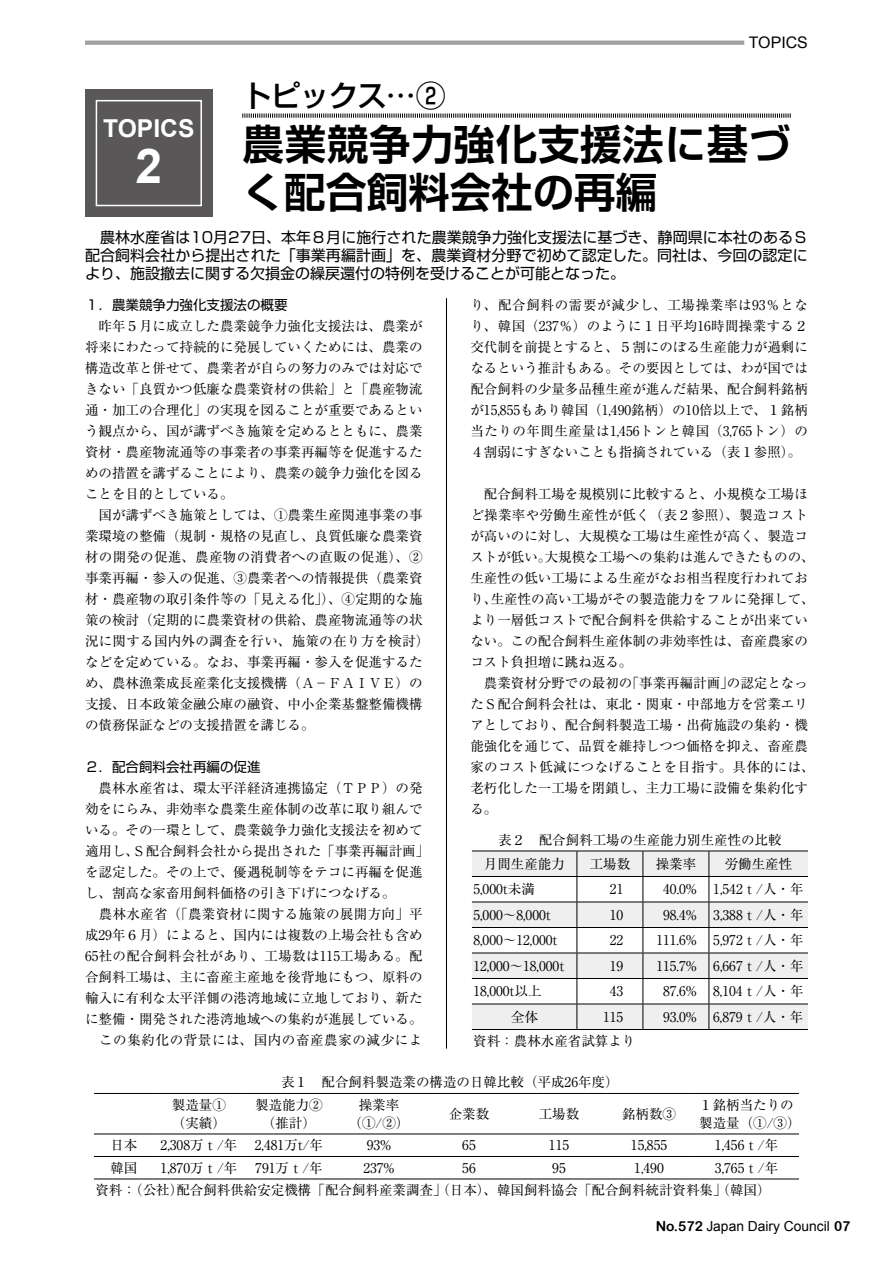
<style>
.page{position:relative;width:893px;height:1263px;background:#fff}
.page>*{position:absolute;margin:0;border:0;box-sizing:border-box;transform-origin:0 0}
.t1{font:700 48px "Arial";color:#fff}
.t2{font:700 41.4px/48px "Shin Go Pro De";letter-spacing:.02em;color:#000}
.t3{font:500 30px "Shin Go Pro";letter-spacing:-.04em;color:#000}
.t4{font:700 24.6px "Arial";color:#fff}
.t5{font:15.9px "Arial";color:#000}
.t6{font:15px/18px "Shin Go Pro";color:#000;text-align:justify}
.t7{font:13.8px "Arial";color:#000}
.t8{font:13.5px/21px "Ryumin Pr 6";color:#000}
.t9{font:13.5px "Shin Go Pro";color:#000}
.s1{font-family:"Arial Rounded MT Bold"}
</style>
<div class="page">
<div style="left:85px;top:89px;width:128px;height:128px;background:#595757"></div>
<div style="left:96px;top:100px;width:106px;height:106px;border:2px solid #fff"></div>
<svg style="left:242px;top:113px;width:549px;height:5px"></svg>
<svg style="left:85px;top:41px;width:659px;height:4px;fill:#9fa0a0"></svg>
<hr style="left:446px;top:298px;width:1px;height:751px;background:#000">
<hr style="left:94px;top:1093px;width:60px;height:1px;background:#000">
<hr style="left:154px;top:1093px;width:90px;height:1px;background:#000">
<hr style="left:244px;top:1093px;width:90px;height:1px;background:#000">
<hr style="left:334px;top:1093px;width:90px;height:1px;background:#000">
<hr style="left:424px;top:1093px;width:90px;height:1px;background:#000">
<hr style="left:514px;top:1093px;width:90px;height:1px;background:#000">
<hr style="left:604px;top:1093px;width:90px;height:1px;background:#000">
<hr style="left:694px;top:1093px;width:105px;height:1px;background:#000">
<hr style="left:94px;top:1133px;width:60px;height:1px;background:#000">
<hr style="left:154px;top:1133px;width:90px;height:1px;background:#000">
<hr style="left:244px;top:1133px;width:90px;height:1px;background:#000">
<hr style="left:334px;top:1133px;width:90px;height:1px;background:#000">
<hr style="left:424px;top:1133px;width:90px;height:1px;background:#000">
<hr style="left:514px;top:1133px;width:90px;height:1px;background:#000">
<hr style="left:604px;top:1133px;width:90px;height:1px;background:#000">
<hr style="left:694px;top:1133px;width:105px;height:1px;background:#000">
<hr style="left:94px;top:1156px;width:60px;height:1px;background:#000">
<hr style="left:154px;top:1156px;width:90px;height:1px;background:#000">
<hr style="left:244px;top:1156px;width:90px;height:1px;background:#000">
<hr style="left:334px;top:1156px;width:90px;height:1px;background:#000">
<hr style="left:424px;top:1156px;width:90px;height:1px;background:#000">
<hr style="left:514px;top:1156px;width:90px;height:1px;background:#000">
<hr style="left:604px;top:1156px;width:90px;height:1px;background:#000">
<hr style="left:694px;top:1156px;width:105px;height:1px;background:#000">
<hr style="left:94px;top:1178px;width:60px;height:1px;background:#000">
<hr style="left:154px;top:1178px;width:90px;height:1px;background:#000">
<hr style="left:244px;top:1178px;width:90px;height:1px;background:#000">
<hr style="left:334px;top:1178px;width:90px;height:1px;background:#000">
<hr style="left:424px;top:1178px;width:90px;height:1px;background:#000">
<hr style="left:514px;top:1178px;width:90px;height:1px;background:#000">
<hr style="left:604px;top:1178px;width:90px;height:1px;background:#000">
<hr style="left:694px;top:1178px;width:105px;height:1px;background:#000">
<svg style="left:472px;top:851px;width:336px;height:178px"></svg>
<hr style="left:472px;top:1029px;width:105px;height:1px;background:#000">
<hr style="left:577px;top:1029px;width:66px;height:1px;background:#000">
<hr style="left:643px;top:1029px;width:66px;height:1px;background:#000">
<hr style="left:709px;top:1029px;width:99px;height:1px;background:#000">
<h3 class="t3" style="left:242px;top:71px;width:205px">トピックス…②</h3>
<p class="t5" style="left:749px;top:32px;width:61px">TOPICS</p>
<h3 class="t4" style="left:103px;top:112px;width:93px">TOPICS</h3>
<h2 class="t2" style="left:243px;top:115px;width:549px">農業競争力強化支援法に基づく配合飼料会社の再編</h2>
<p class="t6" style="left:85px;top:227px;width:725px">　農林水産省は10月27日、本年８月に施行された農業競争力強化支援法に基づき、静岡県に本社のあるＳ配合飼料会社から提出された「事業再編計画」を、農業資材分野で初めて認定した。同社は、今回の認定により、施設撤去に関する欠損金の繰戻還付の特例を受けることが可能となった。</p>
<p class="t9" style="left:85px;top:294px;width:204px">１．農業競争力強化支援法の概要</p>
<p class="t8" style="left:85px;top:315px;width:346px">　昨年５月に成立した農業競争力強化支援法は、農業が将来にわたって持続的に発展していくためには、農業の構造改革と併せて、農業者が自らの努力のみでは対応できない「良質かつ低廉な農業資材の供給」と「農産物流通・加工の合理化」の実現を図ることが重要であるという観点から、国が講ずべき施策を定めるとともに、農業資材・農産物流通等の事業者の事業再編等を促進するための措置を講ずることにより、農業の競争力強化を図ることを目的としている。<br>　国が講ずべき施策としては、①農業生産関連事業の事業環境の整備（規制・規格の見直し、良質低廉な農業資材の開発の促進、農産物の消費者への直販の促進）、②事業再編・参入の促進、③農業者への情報提供（農業資材・農産物の取引条件等の「見える化」）、④定期的な施策の検討（定期的に農業資材の供給、農産物流通等の状況に関する国内外の調査を行い、施策の在り方を検討）などを定めている。なお、事業再編・参入を促進するため、農林漁業成長産業化支援機構（Ａ－ＦＡＩＶＥ）の支援、日本政策金融公庫の融資、中小企業基盤整備機構の債務保証などの支援措置を講じる。</p>
<p class="t9" style="left:85px;top:756px;width:177px">２．配合飼料会社再編の促進</p>
<p class="t8" style="left:85px;top:777px;width:346px">　農林水産省は、環太平洋経済連携協定（ＴＰＰ）の発効をにらみ、非効率な農業生産体制の改革に取り組んでいる。その一環として、農業競争力強化支援法を初めて適用し、Ｓ配合飼料会社から提出された「事業再編計画」を認定した。その上で、優遇税制等をテコに再編を促進し、割高な家畜用飼料価格の引き下げにつなげる。<br>　農林水産省（「農業資材に関する施策の展開方向」平成29年６月）によると、国内には複数の上場会社も含め<br>65社の配合飼料会社があり、工場数は115工場ある。配合飼料工場は、主に畜産主産地を後背地にもつ、原料の輸入に有利な太平洋側の港湾地域に立地しており、新たに整備・開発された港湾地域への集約が進展している。　この集約化の背景には、国内の畜産農家の減少によ</p>
<p class="t8" style="left:281px;top:1071px;width:339px">表１　配合飼料製造業の構造の日韓比較（平成26年度）</p>
<p class="t8" style="left:172px;top:1095px;width:56px;line-height:18px">製造量①（実績）</p>
<p class="t8" style="left:255px;top:1095px;width:69px;line-height:18px;text-align:center">製造能力②（推計）</p>
<p class="t8" style="left:349px;top:1095px;width:62px;line-height:18px;text-align:center">操業率（①/②）</p>
<p class="t8" style="left:449px;top:1102px;width:42px">企業数</p>
<p class="t8" style="left:539px;top:1102px;width:42px">工場数</p>
<p class="t8" style="left:622px;top:1102px;width:55px">銘柄数③</p>
<p class="t8" style="left:699px;top:1095px;width:103px;line-height:18px">１銘柄当たりの製造量（①/③）</p>
<p class="t8" style="left:110px;top:1134px;width:28px">日本</p>
<p class="t8" style="left:161px;top:1134px;width:78px">2,308万ｔ/年</p>
<p class="t8" style="left:255px;top:1134px;width:70px">2,481万t/年</p>
<p class="t8" style="left:367px;top:1134px;width:26px">93%</p>
<p class="t8" style="left:462px;top:1134px;width:15px">65</p>
<p class="t8" style="left:549px;top:1134px;width:22px">115</p>
<p class="t8" style="left:631px;top:1134px;width:38px">15,855</p>
<p class="t8" style="left:715px;top:1134px;width:65px">1,456ｔ/年</p>
<p class="t8" style="left:110px;top:1156px;width:28px">韓国</p>
<p class="t8" style="left:161px;top:1156px;width:78px">1,870万ｔ/年</p>
<p class="t8" style="left:255px;top:1156px;width:69px">791万ｔ/年</p>
<p class="t8" style="left:363px;top:1156px;width:33px">237%</p>
<p class="t8" style="left:462px;top:1156px;width:15px">56</p>
<p class="t8" style="left:552px;top:1156px;width:15px">95</p>
<p class="t8" style="left:634px;top:1156px;width:31px">1,490</p>
<h1 class="t1" style="left:135px;top:134px;width:28px">2</h1>
<p class="t8" style="left:470px;top:294px;width:339px;text-align:justify">り、配合飼料の需要が減少し、工場操業率は93％となり、韓国（237％）のように１日平均16時間操業する２交代制を前提とすると、５割にのぼる生産能力が過剰になるという推計もある。その要因としては、わが国では配合飼料の少量多品種生産が進んだ結果、配合飼料銘柄が15,855もあり韓国（1,490銘柄）の10倍以上で、１銘柄当たりの年間生産量は1,456トンと韓国（3,765トン）の４割弱にすぎないことも指摘されている（表１参照）。</p>
<p class="t8" style="left:470px;top:483px;width:346px">　配合飼料工場を規模別に比較すると、小規模な工場ほど操業率や労働生産性が低く（表２参照）、製造コストが高いのに対し、大規模な工場は生産性が高く、製造コストが低い。大規模な工場への集約は進んできたものの、生産性の低い工場による生産がなお相当程度行われており、生産性の高い工場がその製造能力をフルに発揮して、より一層低コストで配合飼料を供給することが出来ていない。この配合飼料生産体制の非効率性は、畜産農家のコスト負担増に跳ね返る。<br>　農業資材分野での最初の「事業再編計画」の認定となったＳ配合飼料会社は、東北・関東・中部地方を営業エリアとしており、配合飼料製造工場・出荷施設の集約・機能強化を通じて、品質を維持しつつ価格を抑え、畜産農家のコスト低減につなげることを目指す。具体的には、老朽化した一工場を閉鎖し、主力工場に設備を集約化する。</p>
<p class="t8" style="left:484px;top:827px;width:299px;line-height:24px;text-indent:14px">表２　配合飼料工場の生産能力別生産性の比較月間生産能力</p>
<p class="t8" style="left:590px;top:852px;width:42px">工場数</p>
<p class="t8" style="left:656px;top:852px;width:42px">操業率</p>
<p class="t8" style="left:725px;top:852px;width:69px">労働生産性</p>
<p class="t8" style="left:473px;top:878px;width:63px">5,000t未満</p>
<p class="t8" style="left:610px;top:878px;width:15px">21</p>
<p class="t8" style="left:663px;top:878px;width:142px">40.0% 1,542ｔ/人・年</p>
<p class="t8" style="left:473px;top:903px;width:79px">5,000～8,000t</p>
<p class="t8" style="left:610px;top:903px;width:15px">10</p>
<p class="t8" style="left:663px;top:903px;width:142px">98.4% 3,388ｔ/人・年</p>
<p class="t8" style="left:473px;top:929px;width:86px">8,000～12,000t</p>
<p class="t8" style="left:610px;top:929px;width:15px">22</p>
<p class="t8" style="left:656px;top:929px;width:149px">111.6% 5,972ｔ/人・年</p>
<p class="t8" style="left:473px;top:955px;width:92px">12,000～18,000t</p>
<p class="t8" style="left:610px;top:955px;width:15px">19</p>
<p class="t8" style="left:656px;top:955px;width:149px">115.7% 6,667ｔ/人・年</p>
<p class="t8" style="left:473px;top:980px;width:70px">18,000t以上</p>
<p class="t8" style="left:610px;top:980px;width:15px">43</p>
<p class="t8" style="left:663px;top:980px;width:142px">87.6% 8,104ｔ/人・年</p>
<p class="t8" style="left:511px;top:1006px;width:28px">全体</p>
<p class="t8" style="left:603px;top:1006px;width:22px">115</p>
<p class="t8" style="left:663px;top:1006px;width:142px">93.0% 6,879ｔ/人・年</p>
<p class="t8" style="left:473px;top:1030px;width:163px">資料：農林水産省試算より</p>
<p class="t8" style="left:95px;top:1156px;width:684px;line-height:22.5px;text-indent:619px">3,765ｔ/年資料：（公社）配合飼料供給安定機構「配合飼料産業調査」（日本）、韓国飼料協会「配合飼料統計資料集」（韓国）</p>
<p class="t7" style="left:656px;top:1217px;width:196px"><span class="s1">No.572</span> Japan Dairy Council <span class="s1">07</span></p>
</div>
